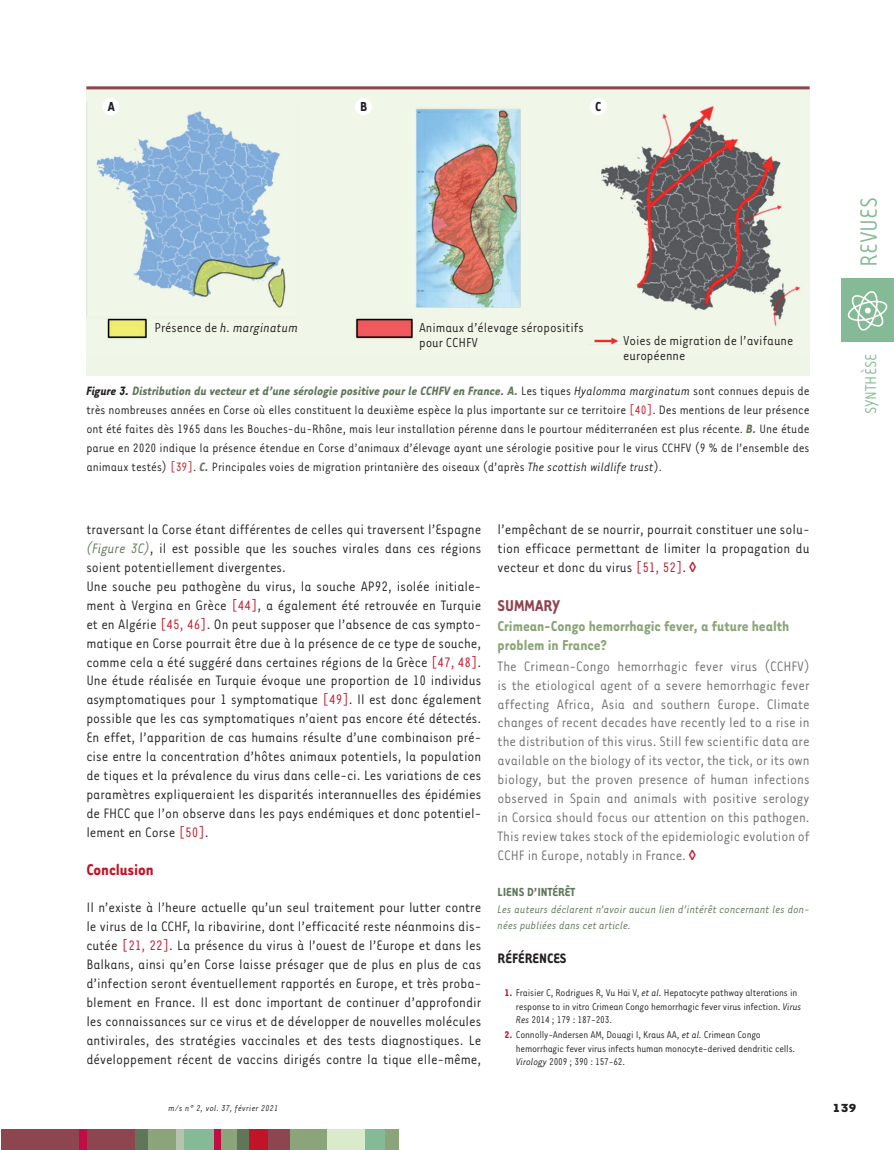
<style>
.page{position:relative;width:894px;height:1150px;background:#fff}
.page>*{position:absolute;margin:0;border:0;box-sizing:border-box;transform-origin:0 0}
.t1{font:27px "Tarzana Narrow";color:#84ba95}
.t2{font:700 18px "Tarzana Narrow";color:#c11527}
.t3{font:18px "Tarzana Narrow";color:#84ba95}
.t4{font:700 18px "Tarzana Narrow";color:#8d454f}
.t5{font:700 16.5px/18.9px "Tarzana Narrow";color:#8ba479}
.t6{font:15.75px/18.9px "Tarzana Narrow";color:#231f20;text-align:justify}
.t7{font:15.75px/18.9px "Tarzana Narrow";color:#6c6d70;text-align:justify}
.t8{font:700 15.75px "Tarzana Narrow";color:#231f20}
.t9{font:15px/15px "Tarzana Narrow";color:#231f20}
.t10{font:italic 15px "Tarzana Narrow";color:#231f20}
.t11{font:700 15px "Tarzana Narrow";color:#231f20}
.t12{font:13.95px/18.9px "Tarzana Narrow";color:#231f20;text-align:justify}
.t13{font:700 13.5px "Tarzana Narrow";color:#5f7659}
.t14{font:700 13.5px "Tarzana Wide";color:#231f20}
.t15{font:italic 12.45px/15.9px "Tarzana Narrow";color:#5f7659}
.t16{font:11.25px/13.5px "Tarzana Narrow";letter-spacing:-.015em;color:#231f20}
.t17{font:italic 9.75px "Tarzana Narrow";letter-spacing:.025em;color:#231f20}
.s1{font-style:normal}
.s2{font-weight:700;font-style:italic}
.s3{font-weight:700;font-style:italic;color:#5f7659}
.s4{font-style:italic}
.s5{color:#c11527}
.s6{font-style:italic;color:#5f7659}
.s7{font-weight:700;color:#c11527}
</style>
<div class="page">
<div style="left:841px;top:278px;width:52px;height:64px;background:#84ba95"></div>
<svg style="left:847px;top:291px;width:40px;height:39px"></svg>
<div style="left:1px;top:1128px;width:134px;height:21px;background:#8d454f"></div>
<div style="left:236px;top:1128px;width:13px;height:21px;background:#5f7659"></div>
<div style="left:79px;top:1128px;width:8px;height:21px;background:#c10d45"></div>
<div style="left:135px;top:1128px;width:21px;height:21px;background:#5f7659"></div>
<div style="left:148px;top:1128px;width:30px;height:21px;background:#8ba479"></div>
<div style="left:176px;top:1128px;width:9px;height:21px;background:#b6c4ad"></div>
<div style="left:185px;top:1128px;width:29px;height:21px;background:#84ba95"></div>
<div style="left:218px;top:1128px;width:19px;height:21px;background:#8ba479"></div>
<div style="left:214px;top:1128px;width:6px;height:21px;background:#c10d45"></div>
<div style="left:249px;top:1128px;width:27px;height:21px;background:#c11527"></div>
<div style="left:288px;top:1128px;width:39px;height:21px;background:#8ba479"></div>
<div style="left:268px;top:1128px;width:21px;height:21px;background:#8d454f"></div>
<div style="left:327px;top:1128px;width:39px;height:21px;background:#daebcb"></div>
<div style="left:365px;top:1128px;width:21px;height:21px;background:#84ba95"></div>
<div style="left:385px;top:1128px;width:13px;height:21px;background:#8ba479"></div>
<div style="left:86px;top:86px;width:723px;height:289px;background:#eff6e8"></div>
<img style="left:86px;top:98px;width:714px;height:247px">
<div style="left:102px;top:98px;width:17px;height:17px;background:#fff;border-radius:50%"></div>
<div style="left:355px;top:98px;width:17px;height:17px;background:#fff;border-radius:50%"></div>
<div style="left:589px;top:98px;width:17px;height:17px;background:#fff;border-radius:50%"></div>
<hr style="left:86px;top:86px;width:723px;height:3px;background:#8d454f">
<p class="t11" style="left:108px;top:97px;width:9px">A</p>
<p class="t11" style="left:360px;top:97px;width:9px">B</p>
<p class="t11" style="left:595px;top:97px;width:7px">C</p>
<p class="t10" style="left:154px;top:318px;width:145px"><span class="s1">Présence de</span> h. marginatum</p>
<p class="t9" style="left:419px;top:319px;width:166px">Animaux d’élevage séropositifs pour CCHFV</p>
<p class="t9" style="left:623px;top:332px;width:172px">Voies de migration de l’avifaune européenne</p>
<p class="t12" style="left:86px;top:381px;width:724px"><span class="s2">Figure 3.</span> <span class="s3">Distribution du vecteur et d’une sérologie positive pour le CCHFV en France. A.</span> Les tiques <span class="s4">Hyalomma marginatum</span> sont connues depuis de très nombreuses années en Corse où elles constituent la deuxième espèce la plus importante sur ce territoire <span class="s5">[40]</span>. Des mentions de leur présence ont été faites dès 1965 dans les Bouches-du-Rhône, mais leur installation pérenne dans le pourtour méditerranéen est plus récente. <span class="s3">B.</span> Une étude parue en 2020 indique la présence étendue en Corse d’animaux d’élevage ayant une sérologie positive pour le virus CCHFV (9 % de l’ensemble des animaux testés) <span class="s5">[39]</span>. <span class="s3">C.</span> Principales voies de migration printanière des oiseaux (d’après <span class="s4">The scottish wildlife trust</span>).</p>
<p class="t6" style="left:86px;top:519px;width:396px;text-align:left">traversant la Corse étant différentes de celles qui traversent l’Espagne <span class="s6">(Figure 3C)</span>, il est possible que les souches virales dans ces régions soient potentiellement divergentes.<br>Une souche peu pathogène du virus, la souche AP92, isolée initiale&shy;ment à Vergina en Grèce <span class="s5">[44]</span>, a également été retrouvée en Turquie et en Algérie <span class="s5">[45, 46]</span>. On peut supposer que l’absence de cas sympto&shy;matique en Corse pourrait être due à la présence de ce type de souche, comme cela a été suggéré dans certaines régions de la Grèce <span class="s5">[47, 48]</span>.<br>Une étude réalisée en Turquie évoque une proportion de 10 individus asymptomatiques pour 1 symptomatique <span class="s5">[49]</span>. Il est donc également possible que les cas symptomatiques n’aient pas encore été détectés.<br>En effet, l’apparition de cas humains résulte d’une combinaison pré&shy;cise entre la concentration d’hôtes animaux potentiels, la population de tiques et la prévalence du virus dans celle-ci. Les variations de ces paramètres expliqueraient les disparités interannuelles des épidémies de FHCC que l’on observe dans les pays endémiques et donc potentiel&shy;lement en Corse <span class="s5">[50]</span>.</p>
<p class="t2" style="left:86px;top:857px;width:69px">Conclusion</p>
<p class="t6" style="left:86px;top:897px;width:396px">Il n’existe à l’heure actuelle qu’un seul traitement pour lutter contre le virus de la CCHF, la ribavirine, dont l’efficacité reste néanmoins dis&shy;cutée <span class="s5">[21, 22]</span>. La présence du virus à l’ouest de l’Europe et dans les Balkans, ainsi qu’en Corse laisse présager que de plus en plus de cas d’infection seront éventuellement rapportés en Europe, et très proba&shy;blement en France. Il est donc important de continuer d’approfondir les connaissances sur ce virus et de développer de nouvelles molécules antivirales, des stratégies vaccinales et des tests diagnostiques. Le développement récent de vaccins dirigés contre la tique elle-même,</p>
<p class="t6" style="left:497px;top:519px;width:313px">l’empêchant de se nourrir, pourrait constituer une solu&shy;tion efficace permettant de limiter la propagation du vecteur et donc du virus <span class="s5">[51, 52]</span>.</p>
<p class="t4" style="left:497px;top:594px;width:64px">SUMMARY</p>
<p class="t5" style="left:497px;top:616px;width:293px">Crimean-Congo hemorrhagic fever, a future health problem in France?</p>
<p class="t7" style="left:497px;top:655px;width:314px">The Crimean-Congo hemorrhagic fever virus (CCHFV) is the etiological agent of a severe hemorrhagic fever affecting Africa, Asia and southern Europe. Climate changes of recent decades have recently led to a rise in the distribution of this virus. Still few scientific data are available on the biology of its vector, the tick, or its own biology, but the proven presence of human infections observed in Spain and animals with positive serology in Corsica should focus our attention on this pathogen.<br>This review takes stock of the epidemiologic evolution of CCHF in Europe, notably in France.</p>
<p class="t13" style="left:497px;top:882px;width:79px">LIENS D’INTÉRÊT</p>
<p class="t15" style="left:497px;top:900px;width:313px">Les auteurs déclarent n’avoir aucun lien d’intérêt concernant les don&shy;nées publiées dans cet article.</p>
<p class="t8" style="left:497px;top:948px;width:70px">RÉFÉRENCES</p>
<p class="t16" style="left:516px;top:985px;width:287px;text-indent:-11px"><span class="s7">1.</span> Fraisier C, Rodrigues R, Vu Hai V, <span class="s4">et al.</span> Hepatocyte pathway alterations in response to in vitro Crimean Congo hemorrhagic fever virus infection. <span class="s4">Virus<br>Res</span> 2014 ; 179 : 187-203.</p>
<p class="t16" style="left:516px;top:1027px;width:281px;text-indent:-11px"><span class="s7">2.</span> Connolly-Andersen AM, Douagi I, Kraus AA, <span class="s4">et al.</span> Crimean Congo hemorrhagic fever virus infects human monocyte-derived dendritic cells.<br><span class="s4">Virology</span> 2009 ; 390 : 157-62.</p>
<h1 class="t1" style="left:852px;top:266px;width:71px;rotate:-90deg">REVUES</h1>
<p class="t3" style="left:859px;top:414px;width:62px;rotate:-90deg">SYNTHÈSE</p>
<p class="t17" style="left:169px;top:1101px;width:111px">m/s n° 2, vol. 37, février 2021</p>
<p class="t14" style="left:832px;top:1098px;width:26px">139</p>
</div>
